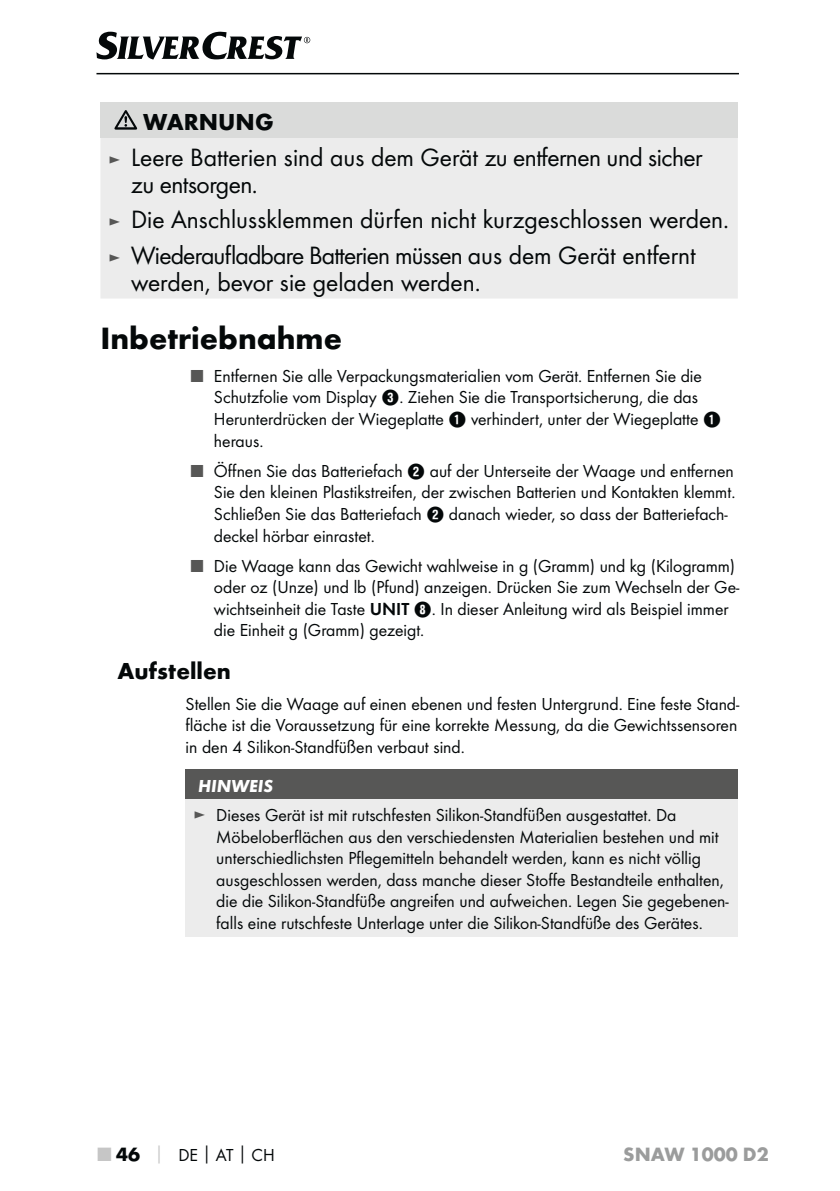
<style>
.page{position:relative;width:840px;height:1191px;background:#fff}
.page>*{position:absolute;margin:0;border:0;box-sizing:border-box;transform-origin:0 0}
.t1{font:700 32px "Futura";color:#040809}
.t2{font:26px/35.6px "Futura Boo";color:#040809}
.t3{font:26px/27px "Futura Boo";letter-spacing:-.02em;color:#040809}
.t4{font:700 24px "Futura";color:#040809}
.t5{font:700 20px "Futura";color:#9b9c9c}
.t6{font:18px/21.6px "Futura Boo";color:#040809}
.t7{font:italic 700 18px "Futura";color:#fff}
.s1{font-size:18px;color:#575756}
.s2{color:#575756}
.s3{font-family:"Hako PI Nummern"}
.s4{font-family:"Futura Dem"}
.s5{font-family:"Futura";font-weight:700;font-size:20px;color:#c6c6c6}
.s6{font-family:"Futura";font-weight:700;font-size:20px}
.s7{font-family:"Futura";font-weight:700;color:#c6c6c6}
.s8{font-family:"Futura";font-weight:700}
</style>
<div class="page">
<hr style="left:96px;top:73px;width:642px;height:1px;background:#040809">
<svg style="left:96px;top:32px;width:214px;height:28px"></svg>
<div style="left:100px;top:102px;width:637px;height:36px;background:#dadbda"></div>
<div style="left:100px;top:138px;width:637px;height:160px;background:#ececec"></div>
<svg style="left:114px;top:110px;width:23px;height:20px"></svg>
<div style="left:185px;top:769px;width:552px;height:30px;background:#575756"></div>
<div style="left:185px;top:799px;width:552px;height:138px;background:#ececec"></div>
<h3 class="t4" style="left:143px;top:112px;width:132px">WARNUNG</h3>
<h2 class="t3" style="left:131px;top:145px;width:572px;text-indent:-23px"><span class="s1">►</span> Leere Batterien sind aus dem Gerät zu entfernen und sicher zu entsorgen.</h2>
<h2 class="t2" style="left:108px;top:203px;width:622px"><span class="s1">►</span> Die Anschlussklemmen dürfen nicht kurzgeschlossen werden. <span class="s1">►</span> Wiederaufladbare Batterien müssen aus dem Gerät entfernt</h2>
<h2 class="t2" style="left:131px;top:265px;width:351px">werden, bevor sie geladen werden.</h2>
<h1 class="t1" style="left:100px;top:325px;width:243px">Inbetriebnahme</h1>
<p class="t6" style="left:214px;top:366px;width:508px;text-indent:-23px"><span class="s2">■</span> Entfernen Sie alle Verpackungsmaterialien vom Gerät. Entfernen Sie die Schutzfolie vom Display <span class="s3">3</span>. Ziehen Sie die Transportsicherung, die das Herunterdrücken der Wiegeplatte <span class="s3">1</span> verhindert, unter der Wiegeplatte <span class="s3">1 </span>heraus.</p>
<p class="t6" style="left:214px;top:461px;width:522px;text-indent:-23px"><span class="s2">■</span> Öffnen Sie das Batteriefach <span class="s3">2</span> auf der Unterseite der Waage und entfernen Sie den kleinen Plastikstreifen, der zwischen Batterien und Kontakten klemmt.<br>Schließen Sie das Batteriefach <span class="s3">2</span> danach wieder, so dass der Batteriefach&shy;deckel hörbar einrastet.</p>
<p class="t6" style="left:214px;top:556px;width:526px;text-indent:-23px"><span class="s2">■</span> Die Waage kann das Gewicht wahlweise in g (Gramm) und kg (Kilogramm) oder oz (Unze) und lb (Pfund) anzeigen. Drücken Sie zum Wechseln der Ge&shy;wichtseinheit die Taste <span class="s4">UNIT</span> <span class="s3">8</span>. In dieser Anleitung wird als Beispiel immer die Einheit g (Gramm) gezeigt.</p>
<h3 class="t4" style="left:117px;top:662px;width:115px">Aufstellen</h3>
<p class="t6" style="left:185px;top:693px;width:555px">Stellen Sie die Waage auf einen ebenen und festen Untergrund. Eine feste Stand&shy;fläche ist die Voraussetzung für eine korrekte Messung, da die Gewichtssensoren in den 4 Silikon-Standfüßen verbaut sind.</p>
<p class="t7" style="left:198px;top:779px;width:76px">HINWEIS</p>
<p class="t6" style="left:216px;top:805px;width:513px;text-indent:-23px"><span class="s2">►</span> Dieses Gerät ist mit rutschfesten Silikon-Standfüßen ausgestattet. Da Möbeloberflächen aus den verschiedensten Materialien bestehen und mit unterschiedlichsten Pflegemitteln behandelt werden, kann es nicht völlig ausgeschlossen werden, dass manche dieser Stoffe Bestandteile enthalten, die die Silikon-Standfüße angreifen und aufweichen. Legen Sie gegebenen&shy;falls eine rutschfeste Unterlage unter die Silikon-Standfüße des Gerätes.</p>
<p class="t6" style="left:98px;top:1145px;width:178px"><span class="s5">■</span> <span class="s6">46</span> <span class="s7">│</span> DE<span class="s8">│</span>AT<span class="s8">│</span>CH</p>
<p class="t5" style="left:623px;top:1146px;width:147px">SNAW 1000 D2</p>
</div>
